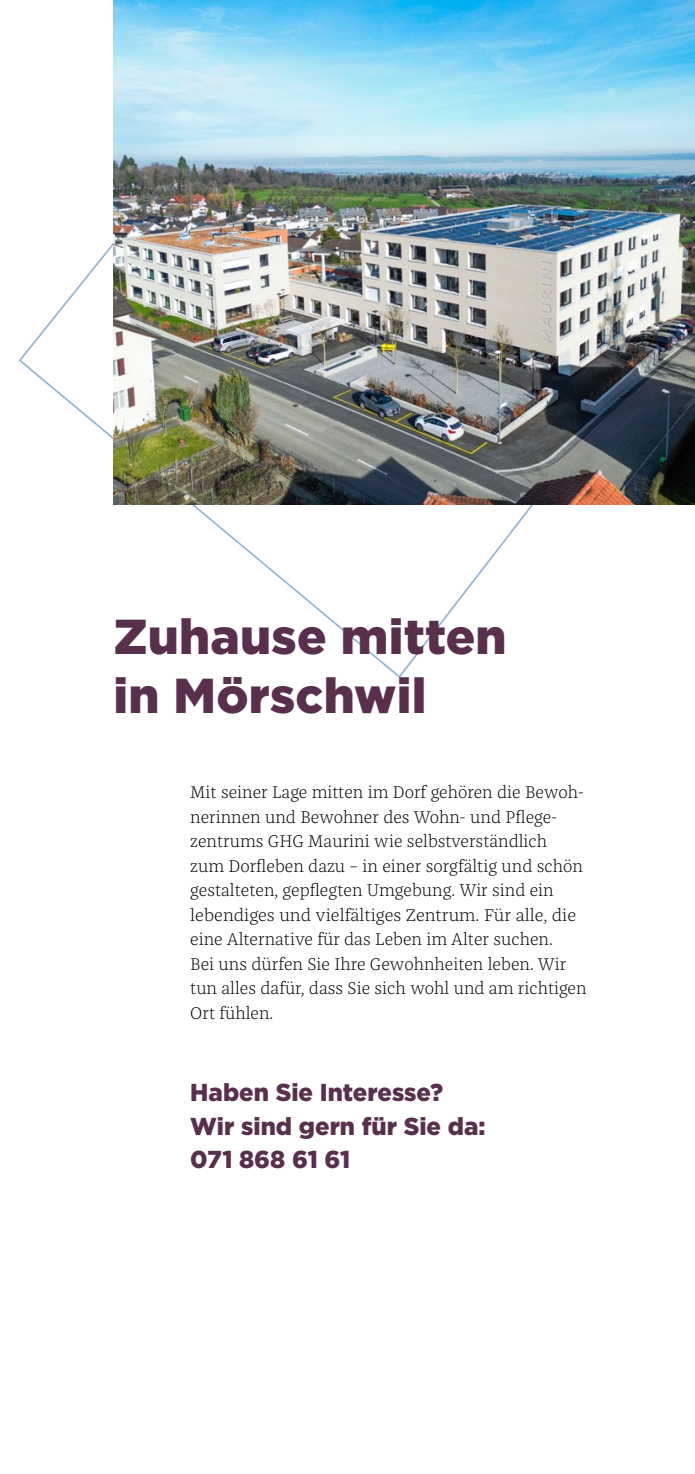
<style>
.page{position:relative;width:695px;height:1474px;background:#fff}
.page>*{position:absolute;margin:0;border:0;box-sizing:border-box;transform-origin:0 0}
.t1{font:900 49px/58.8px "Gotham";letter-spacing:.005em;color:#592f4e}
.t2{font:900 24.5px/33.2px "Gotham";color:#592f4e}
.t3{font:300 17.5px/24.5px "Franziska FF";color:#000}
</style>
<div class="page">
<svg style="left:18px;top:243px;width:673px;height:435px"></svg>
<img style="left:113px;top:0;width:581px;height:504px">
<h1 class="t1" style="left:113px;top:606px;width:394px">Zuhause mitten in Mörschwil</h1>
<p class="t3" style="left:190px;top:780px;width:397px">Mit seiner Lage mitten im Dorf gehören die Bewoh&shy;nerinnen und Bewohner des Wohn- und Pflege&shy;zentrums GHG Maurini wie selbstverständlich<br>zum Dorfleben dazu – in einer sorgfältig und schön gestalteten, gepflegten Umgebung. Wir sind ein lebendiges und vielfältiges Zentrum. Für alle, die eine Alternative für das Leben im Alter suchen.<br>Bei uns dürfen Sie Ihre Gewohnheiten leben. Wir tun alles dafür, dass Sie sich wohl und am richtigen Ort fühlen.</p>
<h2 class="t2" style="left:190px;top:1075px;width:296px">Haben Sie Interesse?<br>Wir sind gern für Sie da:<br>071 868 61 61</h2>
</div>
